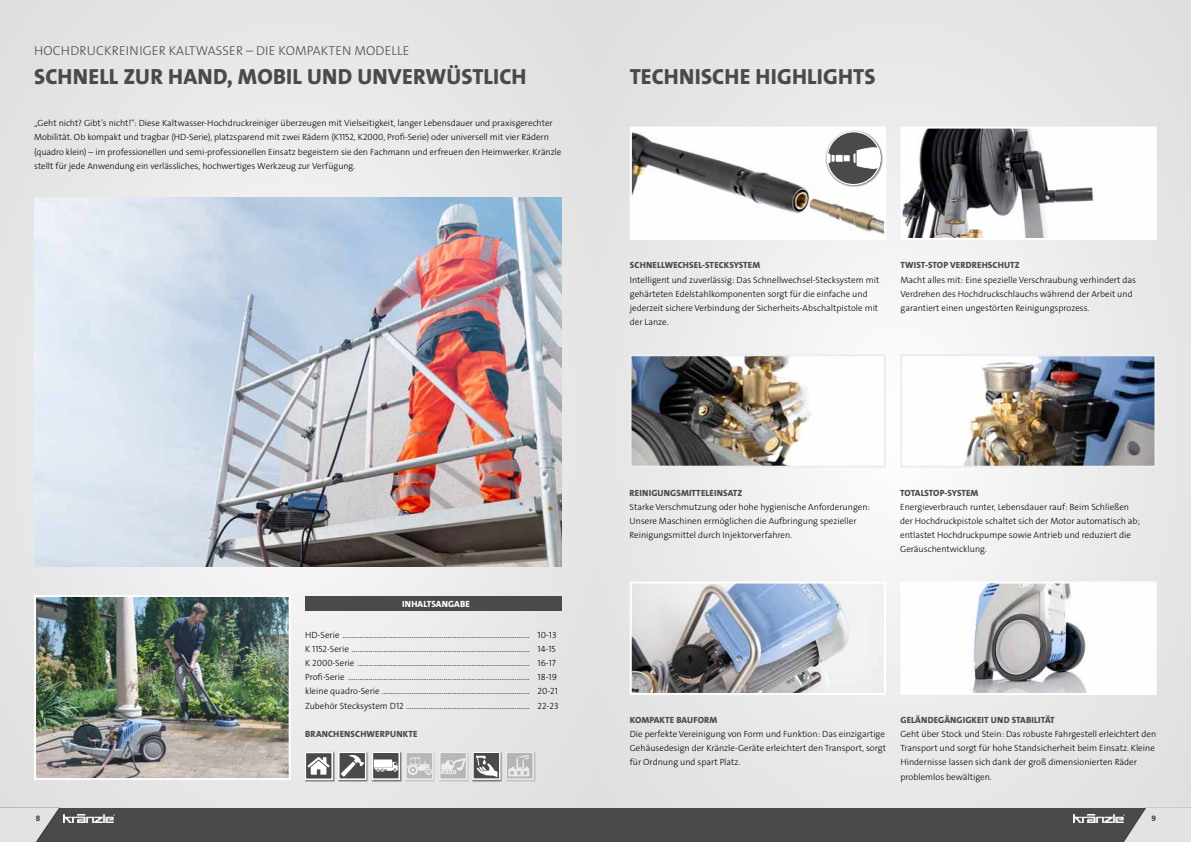
<style>
.page{position:relative;width:1191px;height:842px;background:#fff}
.page>*{position:absolute;margin:0;border:0;box-sizing:border-box;transform-origin:0 0}
.t1{font:22px "The Sans LP8 Ex Bld";letter-spacing:.01em;color:#4a4a49}
.t2{font:13px "The Sans LP3 Lig";letter-spacing:.015em;color:#4a4a49}
.t3{font:9px/14.2px "The Sans LP3 Lig";color:#000}
.t4{font:9px "The Sans LP8 Ex Bld";letter-spacing:.015em;color:#4a4a49}
.t5{font:9px "The Sans LP8 Ex Bld";letter-spacing:-.02em;color:#4a4a49}
.t6{font:9px "The Sans LP8 Ex Bld";letter-spacing:.015em;color:#fff}
.t7{font:8px "The Sans LP8 Ex Bld";color:#4a4a49}
</style>
<div class="page">
<div style="left:595px;top:0;width:596px;height:842px;background:linear-gradient(to right,#eaeaea,#ebebea)"></div>
<div style="left:0;top:0;width:595px;height:842px;background:#e6e6e6"></div>
<div style="left:596px;top:807px;width:595px;height:35px;background:#4a4a49"></div>
<div style="left:0;top:807px;width:596px;height:35px;background:#4a4a49"></div>
<svg style="left:0;top:808px;width:59px;height:34px"></svg>
<svg style="left:1118px;top:807px;width:73px;height:35px"></svg>
<img style="left:1073px;top:814px;width:51px;height:8px">
<img style="left:63px;top:814px;width:51px;height:8px">
<div style="left:505px;top:751px;width:31px;height:31px;background:#c3c3c3"></div>
<svg style="left:505px;top:751px;width:29px;height:29px"></svg>
<svg style="left:508px;top:755px;width:21px;height:21px"></svg>
<div style="left:471px;top:751px;width:31px;height:31px;background:#000;opacity:.5"></div>
<div style="left:472px;top:751px;width:28px;height:29px;background:#4a4a49;border:2px solid #fff"></div>
<svg style="left:476px;top:756px;width:21px;height:21px"></svg>
<div style="left:337px;top:751px;width:31px;height:31px;background:#000;opacity:.5"></div>
<svg style="left:338px;top:751px;width:28px;height:29px"></svg>
<svg style="left:341px;top:754px;width:23px;height:23px"></svg>
<div style="left:304px;top:751px;width:31px;height:31px;background:#878787"></div>
<div style="left:304px;top:752px;width:29px;height:28px;background:#4a4a49;border:2px solid #fff"></div>
<svg style="left:307px;top:757px;width:23px;height:18px"></svg>
<div style="left:371px;top:751px;width:31px;height:31px;background:#808080"></div>
<div style="left:372px;top:751px;width:28px;height:29px;background:#4a4a49;border:2px solid #fff"></div>
<svg style="left:374px;top:759px;width:24px;height:13px"></svg>
<div style="left:405px;top:751px;width:31px;height:31px;background:#000;opacity:.5"></div>
<div style="left:405px;top:751px;width:28px;height:29px;background:#b8b8b7;border:2px solid #fff"></div>
<svg style="left:407px;top:757px;width:25px;height:18px"></svg>
<div style="left:438px;top:751px;width:31px;height:31px;background:#d2d2d2"></div>
<div style="left:439px;top:751px;width:28px;height:29px;background:#b7b7b6;border:2px solid #fff"></div>
<svg style="left:441px;top:758px;width:25px;height:16px"></svg>
<div style="left:305px;top:596px;width:257px;height:14px;background:#4a4a49"></div>
<img style="left:34px;top:197px;width:527px;height:369px">
<img style="left:37px;top:598px;width:251px;height:179px">
<div style="left:34px;top:595px;width:257px;height:185px;border:2px solid #fff"></div>
<img style="left:903px;top:357px;width:250px;height:108px">
<div style="left:900px;top:354px;width:256px;height:114px;border:2px solid #ededed"></div>
<img style="left:903px;top:130px;width:250px;height:107px">
<div style="left:900px;top:127px;width:256px;height:113px;border:2px solid #fff"></div>
<img style="left:632px;top:357px;width:250px;height:108px">
<div style="left:629px;top:354px;width:256px;height:114px;border:2px solid #ededed"></div>
<img style="left:633px;top:130px;width:250px;height:107px">
<img style="left:903px;top:584px;width:250px;height:108px">
<div style="left:900px;top:581px;width:256px;height:114px;border:2px solid #fff"></div>
<img style="left:633px;top:584px;width:250px;height:108px">
<div style="left:630px;top:581px;width:256px;height:114px;border:2px solid #fff"></div>
<div style="left:825px;top:130px;width:58px;height:57px;background:#000;opacity:.55"></div>
<div style="left:827px;top:132px;width:53px;height:53px;background:#4a4a49;border-radius:50%"></div>
<div style="left:826px;top:131px;width:54px;height:54px;border:1px solid #fff;border-radius:50%"></div>
<svg style="left:827px;top:137px;width:54px;height:32px"></svg>
<h2 class="t2" style="left:34px;top:42px;width:377px">HOCHDRUCKREINIGER KALTWASSER – DIE KOMPAKTEN MODELLE</h2>
<h1 class="t1" style="left:34px;top:62px;width:494px">SCHNELL ZUR HAND, MOBIL UND UNVERWÜSTLICH</h1>
<p class="t3" style="left:34px;top:116px;width:529px">„Geht nicht? Gibt’s nicht!“: Diese Kaltwasser-Hochdruckreiniger überzeugen mit Vielseitigkeit, langer Lebensdauer und praxisgerechter Mobilität. Ob kompakt und tragbar (HD-Serie), platzsparend mit zwei Rädern (K1152, K2000, Profi-Serie) oder universell mit vier Rädern (quadro klein) – im professionellen und semi-professionellen Einsatz begeistern sie den Fachmann und erfreuen den Heimwerker. Kränzle stellt für jede Anwendung ein verlässliches, hochwertiges Werkzeug zur Verfügung.</p>
<p class="t6" style="left:402px;top:598px;width:69px">INHALTSANGABE</p>
<p class="t3" style="left:305px;top:627px;width:226px;text-align:justify">HD-Serie ....................................................................................................<br>K 1152-Serie ...............................................................................................<br>K 2000-Serie ............................................................................................<br>Profi-Serie ................................................................................................. kleine quadro-Serie ...............................................................................<br>Zubehör Stecksystem D12 ..................................................................</p>
<p class="t4" style="left:305px;top:728px;width:114px">BRANCHENSCHWERPUNKTE</p>
<p class="t3" style="left:537px;top:627px;width:22px">10-13<br>14-15<br>16-17<br>18-19<br>20-21<br>22-23</p>
<h1 class="t1" style="left:629px;top:62px;width:247px">TECHNISCHE HIGHLIGHTS</h1>
<p class="t4" style="left:630px;top:259px;width:132px">SCHNELLWECHSEL-STECKSYSTEM</p>
<p class="t3" style="left:630px;top:272px;width:251px">Intelligent und zuverlässig: Das Schnellwechsel-Stecksystem mit gehärteten Edelstahlkomponenten sorgt für die einfache und jederzeit sichere Verbindung der Sicherheits-Abschaltpistole mit der Lanze.</p>
<p class="t4" style="left:900px;top:259px;width:120px">TWIST-STOP VERDREHSCHUTZ</p>
<p class="t3" style="left:900px;top:272px;width:237px">Macht alles mit: Eine spezielle Verschraubung verhindert das<br>Verdrehen des Hochdruckschlauchs während der Arbeit und garantiert einen ungestörten Reinigungsprozess.</p>
<p class="t4" style="left:629px;top:487px;width:114px">REINIGUNGSMITTELEINSATZ</p>
<p class="t3" style="left:629px;top:500px;width:242px">Starke Verschmutzung oder hohe hygienische Anforderungen:<br>Unsere Maschinen ermöglichen die Aufbringung spezieller<br>Reinigungsmittel durch Injektorverfahren.</p>
<p class="t5" style="left:900px;top:487px;width:80px">TOTALSTOP-SYSTEM</p>
<p class="t3" style="left:900px;top:500px;width:241px">Energieverbrauch runter, Lebensdauer rauf: Beim Schließen der Hochdruckpistole schaltet sich der Motor automatisch ab; entlastet Hochdruckpumpe sowie Antrieb und reduziert die Geräuschentwicklung.</p>
<p class="t4" style="left:630px;top:714px;width:89px">KOMPAKTE BAUFORM</p>
<p class="t3" style="left:630px;top:727px;width:258px;text-align:justify">Die perfekte Vereinigung von Form und Funktion: Das einzigartige Gehäusedesign der Kränzle-Geräte erleichtert den Transport, sorgt für Ordnung und spart Platz.</p>
<p class="t4" style="left:900px;top:714px;width:156px">GELÄNDEGÄNGIGKEIT UND STABILITÄT</p>
<p class="t3" style="left:900px;top:727px;width:257px">Geht über Stock und Stein: Das robuste Fahrgestell erleichtert den Transport und sorgt für hohe Standsicherheit beim Einsatz. Kleine Hindernisse lassen sich dank der groß dimensionierten Räder problemlos bewältigen.</p>
<p class="t7" style="left:36px;top:813px;width:6px">8</p>
<p class="t7" style="left:1151px;top:813px;width:6px">9</p>
</div>
